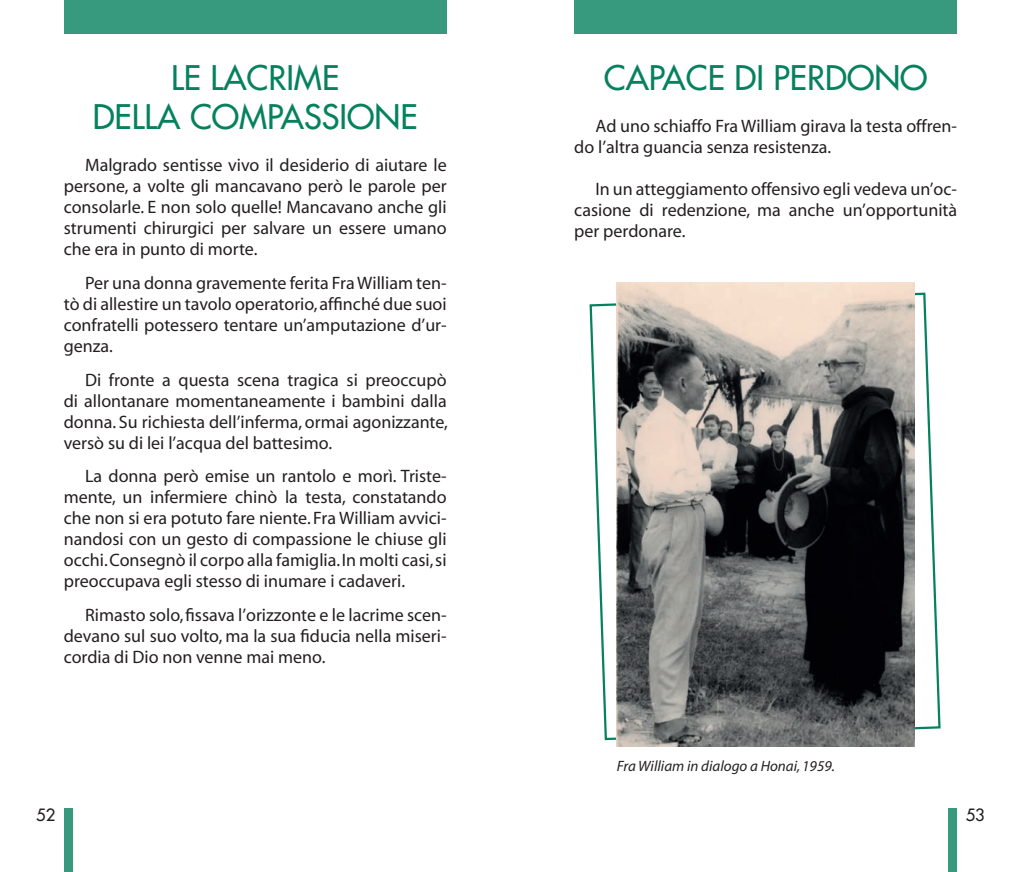
<style>
.page{position:relative;width:1021px;height:872px;background:#fff}
.page>*{position:absolute;margin:0;border:0;box-sizing:border-box;transform-origin:0 0}
.t1{font:33px/39px "Futura";color:#06815e;text-align:center}
.t2{font:18px/21px "Myriad";color:#231f20;text-align:justify}
.t3{font:16.5px "Futura";color:#231f20}
.t4{font:italic 15px "Myriad";color:#231f20}
</style>
<div class="page">
<div style="left:64px;top:808px;width:8px;height:64px;background:#379a7e"></div>
<div style="left:948px;top:808px;width:9px;height:64px;background:#379a7e"></div>
<div style="left:64px;top:0;width:382px;height:34px;background:#379a7e"></div>
<div style="left:574px;top:0;width:383px;height:34px;background:#379a7e"></div>
<svg style="left:589px;top:291px;width:352px;height:450px"></svg>
<img style="left:617px;top:283px;width:297px;height:463px">
<h1 class="t1" style="left:93px;top:58px;width:326px">LE LACRIME<br>DELLA COMPASSIONE</h1>
<p class="t2" style="left:64px;top:155px;width:384px;text-indent:21px">Malgrado sentisse vivo il desiderio di aiutare le persone, a volte gli mancavano però le parole per consolarle. E non solo quelle! Mancavano anche gli strumenti chirurgici per salvare un essere umano che era in punto di morte.</p>
<p class="t2" style="left:64px;top:273px;width:384px;text-indent:21px">Per una donna gravemente ferita Fra William ten&shy;tò di allestire un tavolo operatorio, affinché due suoi confratelli potessero tentare un’amputazione d’ur&shy;genza.</p>
<p class="t2" style="left:64px;top:370px;width:385px;text-indent:21px">Di fronte a questa scena tragica si preoccupò di allontanare momentaneamente i bambini dalla donna. Su richiesta dell’inferma, ormai agonizzante, versò su di lei l’acqua del battesimo.</p>
<p class="t2" style="left:64px;top:466px;width:384px;text-indent:21px">La donna però emise un rantolo e morì. Triste&shy;mente, un infermiere chinò la testa, constatando che non si era potuto fare niente. Fra William avvici&shy;nandosi con un gesto di compassione le chiuse gli occhi. Consegnò il corpo alla famiglia. In molti casi, si preoccupava egli stesso di inumare i cadaveri.</p>
<p class="t2" style="left:64px;top:605px;width:384px;text-indent:21px">Rimasto solo, fissava l’orizzonte e le lacrime scen&shy;devano sul suo volto, ma la sua fiducia nella miseri&shy;cordia di Dio non venne mai meno.</p>
<h1 class="t1" style="left:604px;top:58px;width:325px">CAPACE DI PERDONO</h1>
<p class="t2" style="left:574px;top:116px;width:384px;text-indent:21px">Ad uno schiaffo Fra William girava la testa offren&shy;do l’altra guancia senza resistenza.</p>
<p class="t2" style="left:574px;top:179px;width:384px;text-indent:21px">In un atteggiamento offensivo egli vedeva un’oc&shy;casione di redenzione, ma anche un’opportunità per perdonare.</p>
<p class="t4" style="left:617px;top:758px;width:219px">Fra William in dialogo a Honai, 1959.</p>
<p class="t3" style="left:36px;top:804px;width:21px">52</p>
<p class="t3" style="left:965px;top:804px;width:21px">53</p>
</div>
